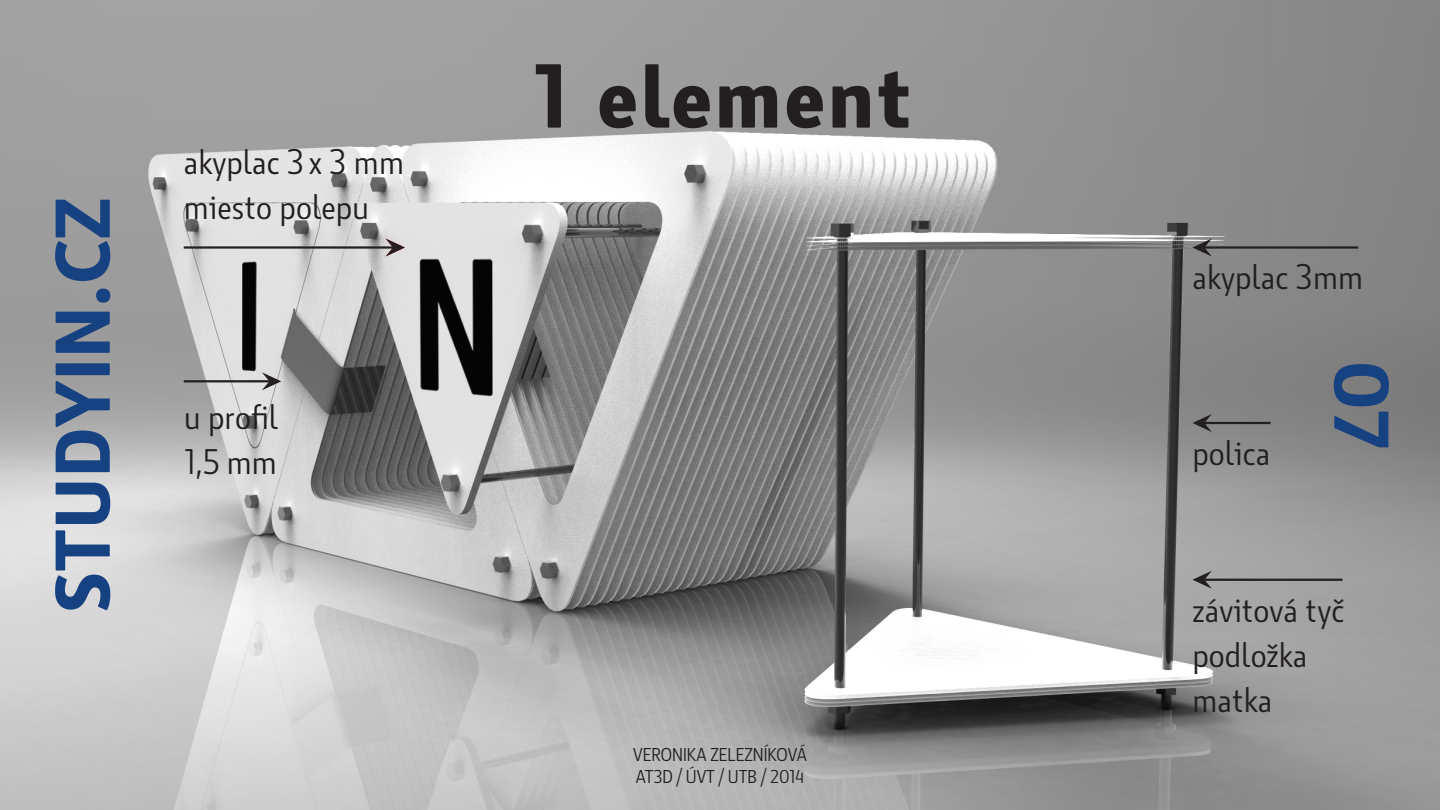
<style>
.page{position:relative;width:1440px;height:810px;background:#fff}
.page>*{position:absolute;margin:0;border:0;box-sizing:border-box;transform-origin:0 0}
.t1{font:800 87.75px "Botanika";color:#231f20}
.t2{font:800 75px "Botanika";color:#174281}
.t3{font:34.5px "Botanika Lite";color:#231f20}
.t4{font:18px "Botanika Lite";color:#231f20}
</style>
<div class="page">
<img style="left:0;top:0;width:1440px;height:810px">
<svg style="left:386px;top:239px;width:19px;height:17px"></svg>
<hr style="left:184px;top:246px;width:211px;height:3px;background:#231f20">
<svg style="left:1192px;top:414px;width:20px;height:18px"></svg>
<svg style="left:1192px;top:239px;width:20px;height:17px"></svg>
<svg style="left:262px;top:372px;width:19px;height:18px"></svg>
<svg style="left:1192px;top:571px;width:20px;height:18px"></svg>
<hr style="left:1202px;top:422px;width:68px;height:2px;background:#231f20">
<hr style="left:1202px;top:246px;width:156px;height:3px;background:#231f20">
<hr style="left:184px;top:380px;width:95px;height:2px;background:#231f20">
<hr style="left:1202px;top:579px;width:140px;height:2px;background:#231f20">
<p class="t2" style="left:38px;top:613px;width:417px;rotate:-90deg">STUDYIN.CZ</p>
<p class="t3" style="left:184px;top:141px;width:222px">akyplac 3 x 3 mm</p>
<p class="t3" style="left:184px;top:186px;width:187px">miesto polepu</p>
<p class="t3" style="left:184px;top:396px;width:96px">u profil</p>
<p class="t3" style="left:184px;top:441px;width:95px">1,5 mm</p>
<p class="t1" style="left:531px;top:43px;width:383px">1 element</p>
<p class="t4" style="left:633px;top:744px;width:175px">VERONIKA ZELEZNÍKOVÁ</p>
<p class="t4" style="left:636px;top:766px;width:170px">AT3D / ÚVT / UTB / 2014</p>
<p class="t3" style="left:1192px;top:257px;width:172px">akyplac 3mm</p>
<p class="t3" style="left:1192px;top:432px;width:79px">polica</p>
<p class="t2" style="left:1406px;top:361px;width:90px;rotate:90deg">07</p>
<p class="t3" style="left:1192px;top:589px;width:153px">závitová tyč</p>
<p class="t3" style="left:1192px;top:634px;width:117px">podložka</p>
<p class="t3" style="left:1192px;top:679px;width:82px">matka</p>
</div>
